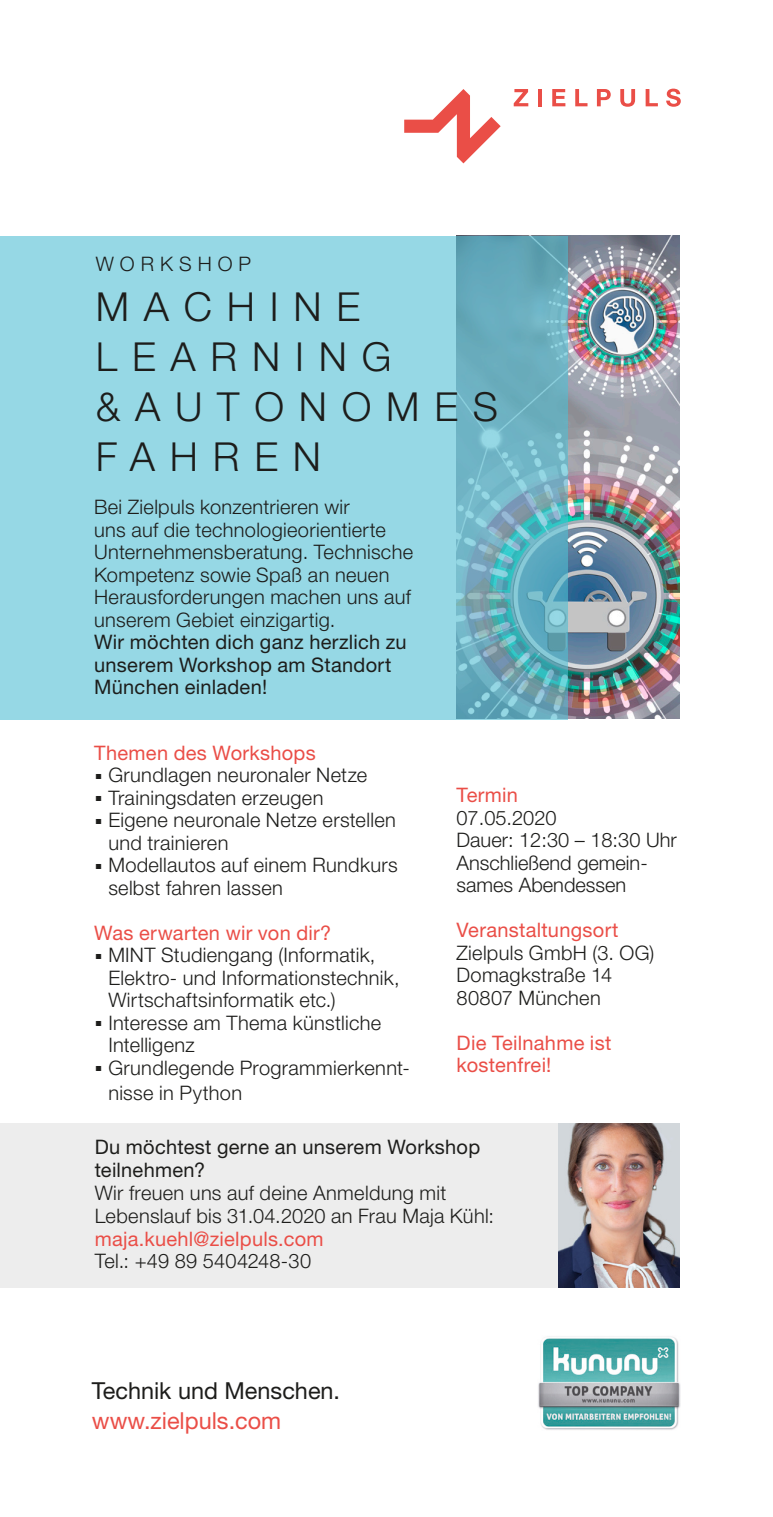
<style>
.page{position:relative;width:773px;height:1517px;background:#fff}
.page>*{position:absolute;margin:0;border:0;box-sizing:border-box;transform-origin:0 0}
.t1{font:300 40px "Helvetica Neue LT Std";letter-spacing:.37em;color:#1d1d1b}
.t2{font:23.5px "Helvetica Neue LT Std";color:#1d1d1b}
.t3{font:23.5px "Helvetica Neue LT Std";color:#ea4e47}
.Bullet_Liste{font:300 20px/22.5px "Helvetica Neue LT Std";letter-spacing:.015em;color:#1d1d1b}
.Bullet_Liste-2{font:20px "Helvetica Neue LT Std";letter-spacing:.015em;color:#ea4e47}
.t4{font:20px/22.5px "Helvetica Neue LT Std";letter-spacing:.015em;color:#1d1d1b}
.Bullet_Liste-3{font:300 20px "Helvetica Neue LT Std";letter-spacing:.3em;color:#1d1d1b}
.s1{font-weight:400}
</style>
<div class="page">
<img style="left:568px;top:236px;width:111px;height:483px">
<svg style="left:0;top:236px;width:568px;height:483px;background:#8dd0dd"></svg>
<svg style="left:513px;top:89px;width:15px;height:17px"></svg>
<svg style="left:538px;top:89px;width:3px;height:17px"></svg>
<svg style="left:552px;top:89px;width:13px;height:17px"></svg>
<svg style="left:575px;top:89px;width:12px;height:17px"></svg>
<svg style="left:596px;top:89px;width:14px;height:17px"></svg>
<svg style="left:620px;top:89px;width:15px;height:18px"></svg>
<svg style="left:645px;top:89px;width:12px;height:17px"></svg>
<svg style="left:666px;top:89px;width:14px;height:18px"></svg>
<svg style="left:404px;top:89px;width:96px;height:74px"></svg>
<div style="left:0;top:1123px;width:679px;height:164px;background:#ededed"></div>
<img style="left:538px;top:1336px;width:142px;height:94px">
<img style="left:558px;top:1123px;width:121px;height:164px">
<p class="Bullet_Liste-3" style="left:96px;top:251px;width:157px">WORKSHOP</p>
<p class="t1" style="left:96px;top:282px;width:266px">MACHINE</p>
<p class="t1" style="left:96px;top:332px;width:297px">LEARNING</p>
<p class="t1" style="left:96px;top:382px;width:404px">&amp;AUTONOMES</p>
<p class="t1" style="left:96px;top:432px;width:227px">FAHREN</p>
<p class="Bullet_Liste" style="left:94px;top:495px;width:320px">Bei Zielpuls konzentrieren wir<br>uns auf die technologieorientierte Unternehmensberatung. Technische Kompetenz sowie Spaß an neuen Herausforderungen machen uns auf unserem Gebiet einzigartig.</p>
<p class="t4" style="left:94px;top:631px;width:314px">Wir möchten dich ganz herzlich zu unserem Workshop am Standort<br>München einladen!</p>
<p class="Bullet_Liste-2" style="left:94px;top:741px;width:223px">Themen des Workshops</p>
<p class="Bullet_Liste" style="left:94px;top:763px;width:275px"><sup>.</sup> Grundlagen neuronaler Netze</p>
<p class="Bullet_Liste" style="left:94px;top:786px;width:231px"><sup>.</sup> Trainingsdaten erzeugen</p>
<p class="Bullet_Liste" style="left:108px;top:808px;width:289px;text-indent:-14px"><sup>.</sup> Eigene neuronale Netze erstellen und trainieren</p>
<p class="Bullet_Liste" style="left:108px;top:853px;width:291px;text-indent:-14px"><sup>.</sup> Modellautos auf einem Rundkurs selbst fahren lassen</p>
<p class="Bullet_Liste-2" style="left:94px;top:921px;width:239px">Was erwarten wir von dir?</p>
<p class="Bullet_Liste" style="left:108px;top:943px;width:293px;text-indent:-14px"><sup>.</sup> MINT Studiengang (Informatik,<br>Elektro- und Informationstechnik,<br>Wirtschaftsinformatik etc.)</p>
<p class="Bullet_Liste" style="left:108px;top:1011px;width:274px;text-indent:-14px"><sup>.</sup> Interesse am Thema künstliche<br>Intelligenz</p>
<p class="Bullet_Liste" style="left:108px;top:1055px;width:303px;line-height:25px;text-indent:-14px"><sup>.</sup> Grundlegende Programmierkennt&shy;nisse in Python</p>
<p class="Bullet_Liste" style="left:95px;top:1135px;width:401px"><span class="s1">Du möchtest gerne an unserem Workshop teilnehmen?<br></span>Wir freuen uns auf deine Anmeldung mit Lebenslauf bis 31.04.2020 an Frau Maja Kühl:</p>
<p class="Bullet_Liste-2" style="left:95px;top:1226px;width:230px">maja.kuehl@zielpuls.com</p>
<p class="Bullet_Liste" style="left:95px;top:1249px;width:218px">Tel.: +49 89 5404248-30</p>
<p class="Bullet_Liste-2" style="left:456px;top:783px;width:63px">Termin</p>
<p class="Bullet_Liste" style="left:456px;top:806px;width:102px">07.05.2020</p>
<p class="Bullet_Liste" style="left:456px;top:828px;width:222px">Dauer: 12:30 – 18:30 Uhr</p>
<p class="Bullet_Liste" style="left:456px;top:851px;width:193px">Anschließend gemein&shy;sames Abendessen</p>
<p class="Bullet_Liste-2" style="left:456px;top:918px;width:163px">Veranstaltungsort</p>
<p class="Bullet_Liste" style="left:456px;top:941px;width:199px">Zielpuls GmbH (3. OG)</p>
<p class="Bullet_Liste" style="left:456px;top:963px;width:157px">Domagkstraße 14</p>
<p class="Bullet_Liste" style="left:456px;top:986px;width:146px">80807 München</p>
<p class="Bullet_Liste-2" style="left:456px;top:1030px;width:156px">Die Teilnahme ist</p>
<p class="Bullet_Liste-2" style="left:456px;top:1053px;width:96px">kostenfrei!</p>
<p class="t2" style="left:92px;top:1376px;width:250px">Technik und Menschen.</p>
<p class="t3" style="left:92px;top:1406px;width:191px">www.zielpuls.com</p>
</div>
